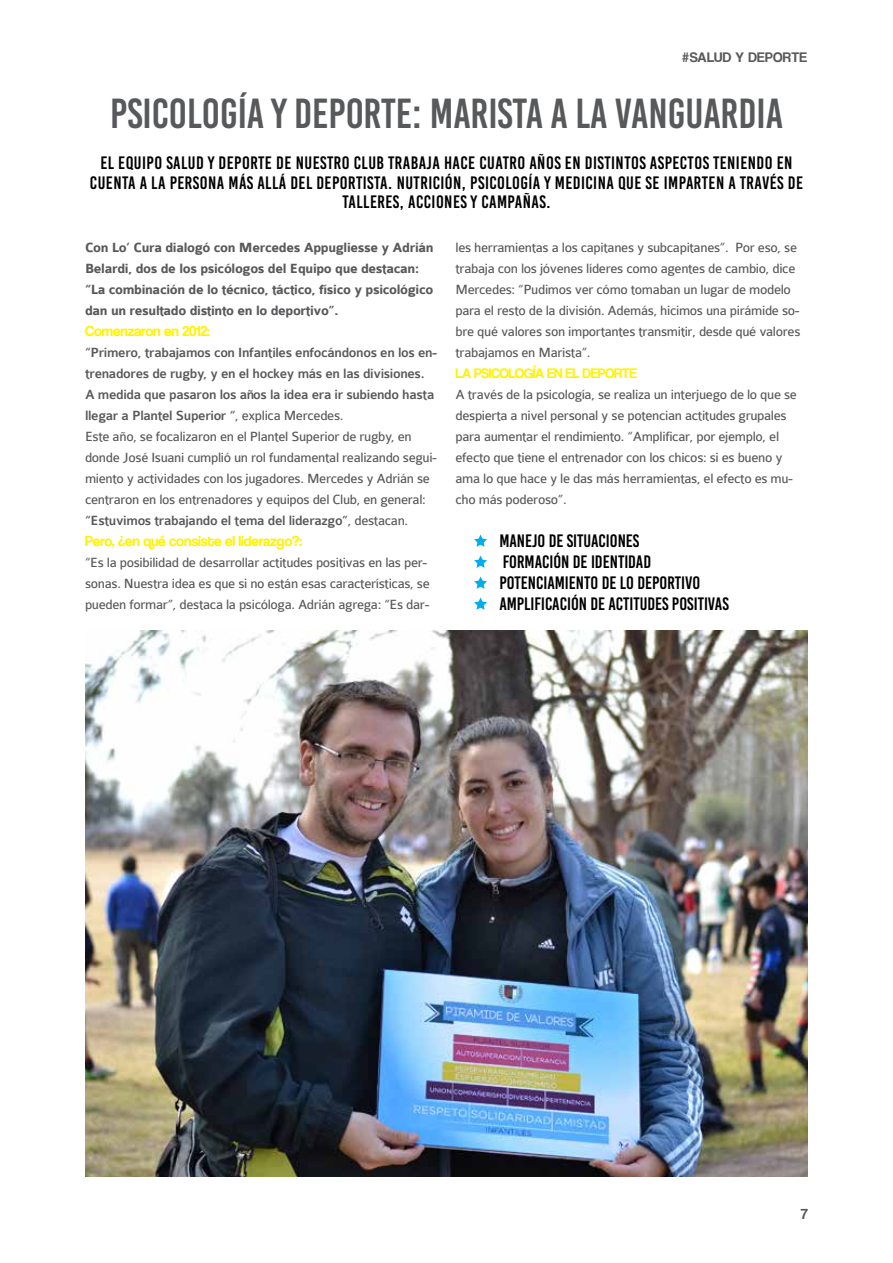
<style>
.page{position:relative;width:893px;height:1263px;background:#fff}
.page>*{position:absolute;margin:0;border:0;box-sizing:border-box;transform-origin:0 0}
.t1{font:42px "Bebas Kai";color:#58595b}
.t2{font:18px/19.5px "Bebas Kai";letter-spacing:.025em;color:#000;text-align:center}
.t3{font:18px/21px "Bebas Kai";color:#000}
.t4{font:15px "Coolvetica Rg";letter-spacing:-.01em;color:#fff200}
.t5{font:15px "Coolvetica Rg";color:#58595b}
.t6{font:14.25px/21px "Colaborate";letter-spacing:-.025em;color:#58595b}
.t7{font:700 14.25px/21px "Colaborate";letter-spacing:-.025em;color:#58595b}
.t8{font:14.25px "Coolvetica Rg";letter-spacing:-.025em;color:#fff200}
.t9{font:14.25px "Coolvetica Rg";letter-spacing:.025em;color:#58595b}
.s1{font-weight:500}
</style>
<div class="page">
<svg style="left:474px;top:535px;width:13px;height:12px"></svg>
<svg style="left:474px;top:556px;width:13px;height:12px"></svg>
<svg style="left:474px;top:577px;width:13px;height:12px"></svg>
<svg style="left:474px;top:597px;width:13px;height:13px"></svg>
<img style="left:85px;top:631px;width:723px;height:546px">
<p class="t9" style="left:682px;top:49px;width:126px">#SALUD Y DEPORTE</p>
<h1 class="t1" style="left:110px;top:91px;width:674px">PSICOLOGÍA Y DEPORTE: MARISTA A LA VANGUARDIA</h1>
<p class="t2" style="left:90px;top:153px;width:714px">EL EQUIPO SALUD Y DEPORTE DE NUESTRO CLUB TRABAJA HACE CUATRO AÑOS EN DISTINTOS ASPECTOS TENIENDO EN<br>CUENTA A LA PERSONA MÁS ALLÁ DEL DEPORTISTA. NUTRICIÓN, PSICOLOGÍA Y MEDICINA QUE SE IMPARTEN A TRAVÉS DE<br>TALLERES, ACCIONES Y CAMPAÑAS.</p>
<p class="t7" style="left:85px;top:237px;width:350px">Con Lo’ Cura dialogó con Mercedes Appugliesse y Adrián Belardi, dos de los psicólogos del Equipo que destacan: “La combinación de lo técnico, táctico, físico y psicológico dan un resultado distinto en lo deportivo”.</p>
<p class="t4" style="left:85px;top:322px;width:126px">Comenzaron en 2012:</p>
<p class="t6" style="left:85px;top:342px;width:354px"><span class="s1">“Primero, trabajamos con Infantiles enfocándonos en los en&shy;trenadores de rugby, y en el hockey más en las divisiones.<br>A medida que pasaron los años la idea era ir subiendo hasta llegar a Plantel Superior “</span>, explica Mercedes.<br>Este año, se focalizaron en el Plantel Superior de rugby, en donde José Isuani cumplió un rol fundamental realizando segui&shy;miento y actividades con los jugadores. Mercedes y Adrián se centraron en los entrenadores y equipos del Club, en general: <span class="s1">“Estuvimos trabajando el tema del liderazgo”</span>, destacan.</p>
<p class="t4" style="left:85px;top:532px;width:218px">Pero, ¿en qué consiste el liderazgo?:</p>
<p class="t6" style="left:85px;top:552px;width:346px">“Es la posibilidad de desarrollar actitudes positivas en las per&shy;sonas. Nuestra idea es que si no están esas características, se pueden formar”, destaca la psicóloga. Adrián agrega: “Es dar-</p>
<p class="t6" style="left:455px;top:237px;width:347px">les herramientas a los capitanes y subcapitanes”. Por eso, se trabaja con los jóvenes líderes como agentes de cambio, dice Mercedes: “Pudimos ver cómo tomaban un lugar de modelo para el resto de la división. Además, hicimos una pirámide so&shy;bre qué valores son importantes transmitir, desde qué valores trabajamos en Marista”.</p>
<p class="t8" style="left:455px;top:365px;width:183px">LA PSICOLOGÍA EN EL DEPORTE</p>
<p class="t6" style="left:455px;top:384px;width:343px">A través de la psicología, se realiza un interjuego de lo que se despierta a nivel personal y se potencian actitudes grupales para aumentar el rendimiento. “Amplificar, por ejemplo, el efecto que tiene el entrenador con los chicos: si es bueno y ama lo que hace y le das más herramientas, el efecto es mu&shy;cho más poderoso”.</p>
<p class="t3" style="left:499px;top:530px;width:231px">MANEJO DE SITUACIONES<br>FORMACIÓN DE IDENTIDAD<br>POTENCIAMIENTO DE LO DEPORTIVO<br>AMPLIFICACIÓN DE ACTITUDES POSITIVAS</p>
<p class="t5" style="left:801px;top:1205px;width:9px">7</p>
</div>
